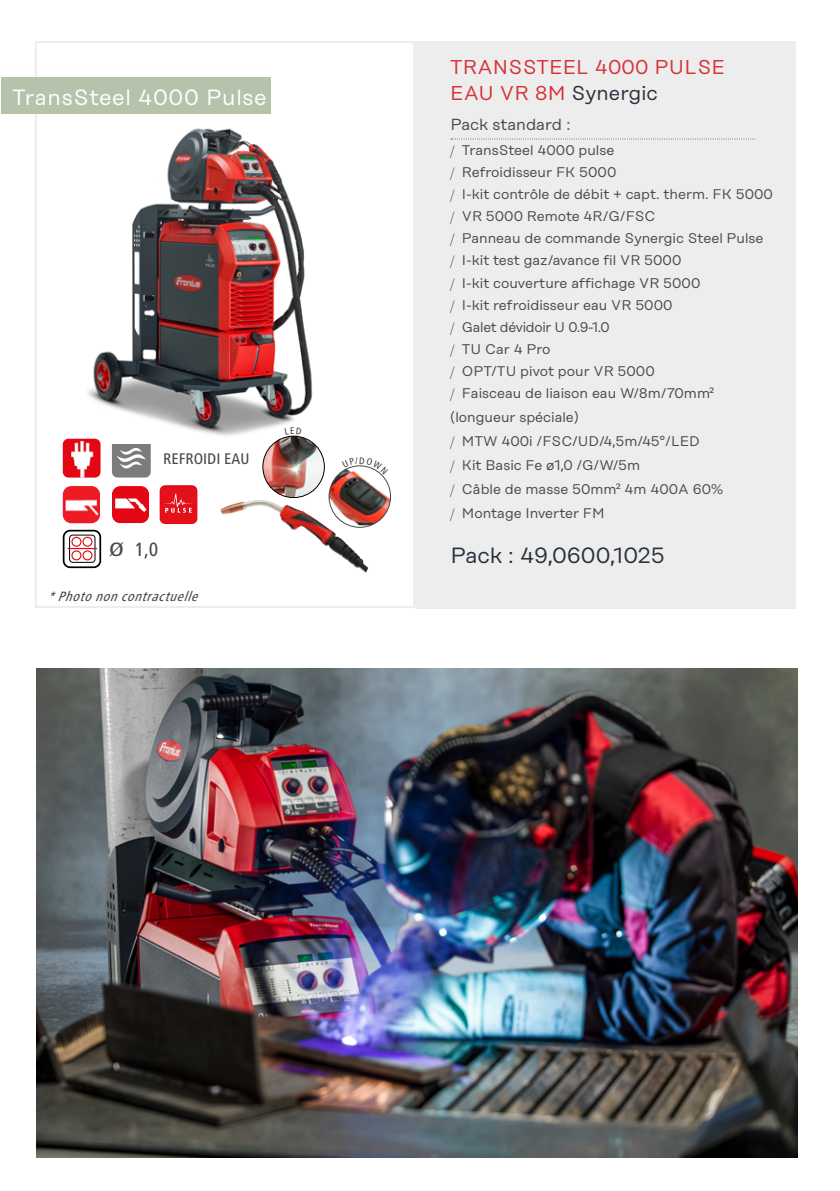
<style>
.page{position:relative;width:840px;height:1191px;background:#fff}
.page>*{position:absolute;margin:0;border:0;box-sizing:border-box;transform-origin:0 0}
.t1{font:22px "Rational Display";letter-spacing:.03em;color:#fff}
.t2{font:22px "Rational Display";color:#28323c}
.t3{font:20px/26px "Rational Display";letter-spacing:.01em;color:#d73237}
.t4{font:500 condensed 20px "Frutiger Next LTW1 G";color:#4a4a49;scale:1.25 1}
.t5{font:16px "Rational Display";color:#4a4a49}
.t6{font:500 condensed 16px "Frutiger Next LTW1 G";color:#4a4a49}
.t7{font:14px/22px "Rational Display";color:#4a4a49}
.t8{font:italic 500 condensed 14px "Frutiger Next LTW1 G";color:#4a4a49}
.s1{color:#28323c}
.s2{font-family:"Celeste Offc Pro"}
</style>
<div class="page">
<div style="left:415px;top:41px;width:379px;height:567px;background:#ededed"></div>
<div style="left:35px;top:41px;width:380px;height:567px;border:2px solid #ededed"></div>
<div style="left:112px;top:439px;width:39px;height:38px;background:#7c7b7b;border-radius:6px"></div>
<svg style="left:117px;top:447px;width:29px;height:22px"></svg>
<img style="left:65px;top:128px;width:249px;height:315px">
<div style="left:1px;top:77px;width:270px;height:37px;background:#b4c3aa"></div>
<svg style="left:451px;top:138px;width:304px;height:1px"></svg>
<img style="left:220px;top:501px;width:126px;height:59px">
<svg style="left:64px;top:530px;width:36px;height:37px"></svg>
<div style="left:63px;top:530px;width:38px;height:38px;border:2px solid #000;border-radius:6px"></div>
<div style="left:69px;top:534px;width:26px;height:29px;border:1px solid #000;border-radius:3px"></div>
<hr style="left:67px;top:548px;width:30px;height:1px;background:#e30613">
<div style="left:71px;top:537px;width:10px;height:10px;border:1px solid #e30613;border-radius:50%"></div>
<div style="left:82px;top:537px;width:10px;height:10px;border:1px solid #e30613;border-radius:50%"></div>
<div style="left:71px;top:550px;width:10px;height:10px;border:1px solid #e30613;border-radius:50%"></div>
<div style="left:82px;top:550px;width:10px;height:10px;border:1px solid #e30613;border-radius:50%"></div>
<div style="left:63px;top:439px;width:37px;height:38px;background:#e30613;border-radius:6px"></div>
<img style="left:63px;top:440px;width:37px;height:37px">
<img style="left:63px;top:486px;width:37px;height:37px">
<svg style="left:112px;top:486px;width:37px;height:37px"></svg>
<img style="left:263px;top:436px;width:61px;height:61px;border-radius:31px">
<div style="left:262px;top:436px;width:62px;height:62px;border:1px solid #000;border-radius:50%"></div>
<img style="left:329px;top:471px;width:61px;height:54px">
<div style="left:328px;top:465px;width:63px;height:63px;border:1px solid #4a4a49;border-radius:50%"></div>
<div style="left:159px;top:485px;width:38px;height:39px;background:#e30613;border-radius:6px"></div>
<svg style="left:160px;top:487px;width:37px;height:37px"></svg>
<img style="left:37px;top:669px;width:760px;height:488px">
<svg style="left:285px;top:427px;width:16px;height:8px"></svg>
<svg style="left:342px;top:465px;width:46px;height:9px"></svg>
<h1 class="t1" style="left:12px;top:84px;width:256px">TransSteel 4000 Pulse</h1>
<p class="t6" style="left:163px;top:449px;width:87px">REFROIDI EAU</p>
<h2 class="t4" style="left:109px;top:538px;width:41px">Ø 1,0</h2>
<p class="t8" style="left:48px;top:588px;width:156px">*Photononcontractuelle</p>
<h2 class="t3" style="left:450px;top:54px;width:276px">TRANSSTEEL 4000 PULSE<br>EAU VR 8M <span class="s1">Synergic</span></h2>
<p class="t5" style="left:450px;top:116px;width:121px">Pack standard :</p>
<p class="t7" style="left:450px;top:139px;width:324px"><span class="s2">/</span> TransSteel 4000 pulse<br><span class="s2">/</span> Refroidisseur FK 5000<br><span class="s2">/</span> I-kit contrôle de débit + capt. therm. FK 5000 <span class="s2">/</span> VR 5000 Remote 4R/G/FSC<br><span class="s2">/</span> Panneau de commande Synergic Steel Pulse<br><span class="s2">/</span> I-kit test gaz/avance fil VR 5000<br><span class="s2">/</span> I-kit couverture affichage VR 5000<br><span class="s2">/</span> I-kit refroidisseur eau VR 5000<br><span class="s2">/</span> Galet dévidoir U 0.9-1.0<br><span class="s2">/</span> TU Car 4 Pro<br><span class="s2">/</span> OPT/TU pivot pour VR 5000<br><span class="s2">/</span> Faisceau de liaison eau W/8m/70mm²</p>
<p class="t7" style="left:450px;top:404px;width:274px;line-height:24px">(longueur spéciale)<br><span class="s2">/</span> MTW 400i /FSC/UD/4,5m/45°/LED<br><span class="s2">/</span> Kit Basic Fe ø1,0 /G/W/5m<br><span class="s2">/</span> Câble de masse 50mm² 4m 400A 60% <span class="s2">/</span> Montage Inverter FM</p>
<h1 class="t2" style="left:450px;top:542px;width:216px">Pack : 49,0600,1025</h1>
</div>
